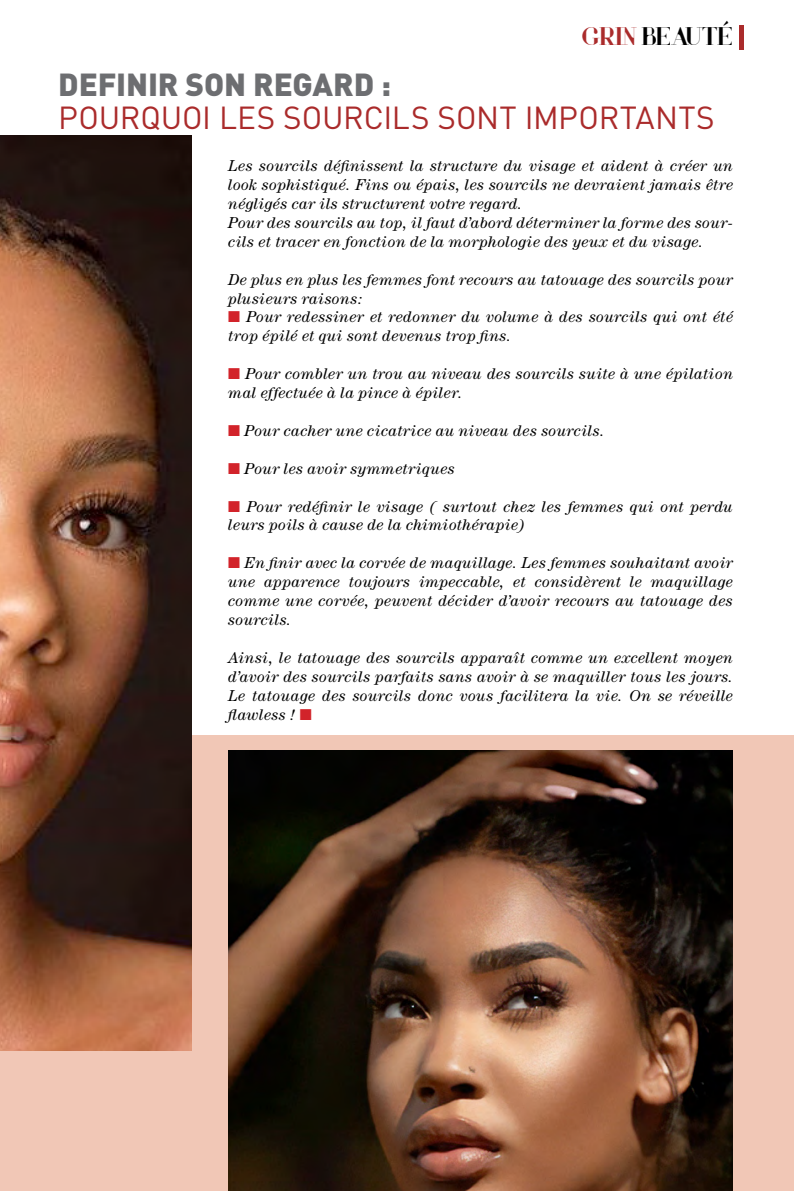
<style>
.page{position:relative;width:794px;height:1191px;background:#fff}
.page>*{position:absolute;margin:0;border:0;box-sizing:border-box;transform-origin:0 0}
.t1{font:31.5px "DIN";letter-spacing:.005em;color:#aa2b2b}
.t2{font:900 31.5px "DIN";letter-spacing:-.005em;color:#6d6e71}
.t3{font:26.25px "Voor";color:#000}
.t4{font:italic 15.75px/18.9px "Century";letter-spacing:.02em;color:#000}
.s1{color:#aa2b2b}
.s2{color:#d2232a}
</style>
<div class="page">
<div style="left:0;top:735px;width:794px;height:456px;background:#f1c7b6"></div>
<div style="left:739px;top:25px;width:5px;height:25px;background:#aa2b2b"></div>
<img style="left:0;top:136px;width:191px;height:914px">
<img style="left:228px;top:750px;width:505px;height:441px">
<h2 class="t3" style="left:581px;top:20px;width:153px"><span class="s1">GRIN</span> BEAUTÉ</h2>
<h1 class="t2" style="left:58px;top:63px;width:334px">DEFINIR SON REGARD :</h1>
<h1 class="t1" style="left:58px;top:98px;width:400px">POURQUOI LES SOURCILS SON</h1>
<h1 class="t1" style="left:499px;top:98px;width:213px">T I MPORTANTS</h1>
<p class="t4" style="left:228px;top:156px;width:506px">Les sourcils définissent la structure du visage et aident à créer un look sophistiqué. Fins ou épais, les sourcils ne devraient jamais être négligés car ils structurent votre regard.<br>Pour des sourcils au top, il faut d’abord déterminer la forme des sour&shy;cils et tracer en fonction de la morphologie des yeux et du visage.</p>
<p class="t4" style="left:228px;top:270px;width:506px">De plus en plus les femmes font recours au tatouage des sourcils pour plusieurs raisons:</p>
<p class="t4" style="left:228px;top:307px;width:506px"><span class="s2">■</span> Pour redessiner et redonner du volume à des sourcils qui ont été trop épilé et qui sont devenus trop fins.</p>
<p class="t4" style="left:228px;top:364px;width:506px"><span class="s2">■</span> Pour combler un trou au niveau des sourcils suite à une épilation mal effectuée à la pince à épiler.</p>
<p class="t4" style="left:228px;top:421px;width:377px"><span class="s2">■</span> Pour cacher une cicatrice au niveau des sourcils.</p>
<p class="t4" style="left:228px;top:459px;width:228px"><span class="s2">■</span> Pour les avoir symmetriques</p>
<p class="t4" style="left:228px;top:496px;width:506px"><span class="s2">■</span> Pour redéfinir le visage ( surtout chez les femmes qui ont perdu leurs poils à cause de la chimiothérapie)</p>
<p class="t4" style="left:228px;top:553px;width:506px;text-align:justify"><span class="s2">■</span> En finir avec la corvée de maquillage. Les femmes souhaitant avoir une apparence toujours impeccable, et considèrent le maquillage comme une corvée, peuvent décider d’avoir recours au tatouage des sourcils.</p>
<p class="t4" style="left:228px;top:648px;width:506px;text-align:justify">Ainsi, le tatouage des sourcils apparaît comme un excellent moyen d’avoir des sourcils parfaits sans avoir à se maquiller tous les jours.<br>Le tatouage des sourcils donc vous facilitera la vie. On se réveille flawless ! <span class="s2">■</span></p>
</div>
